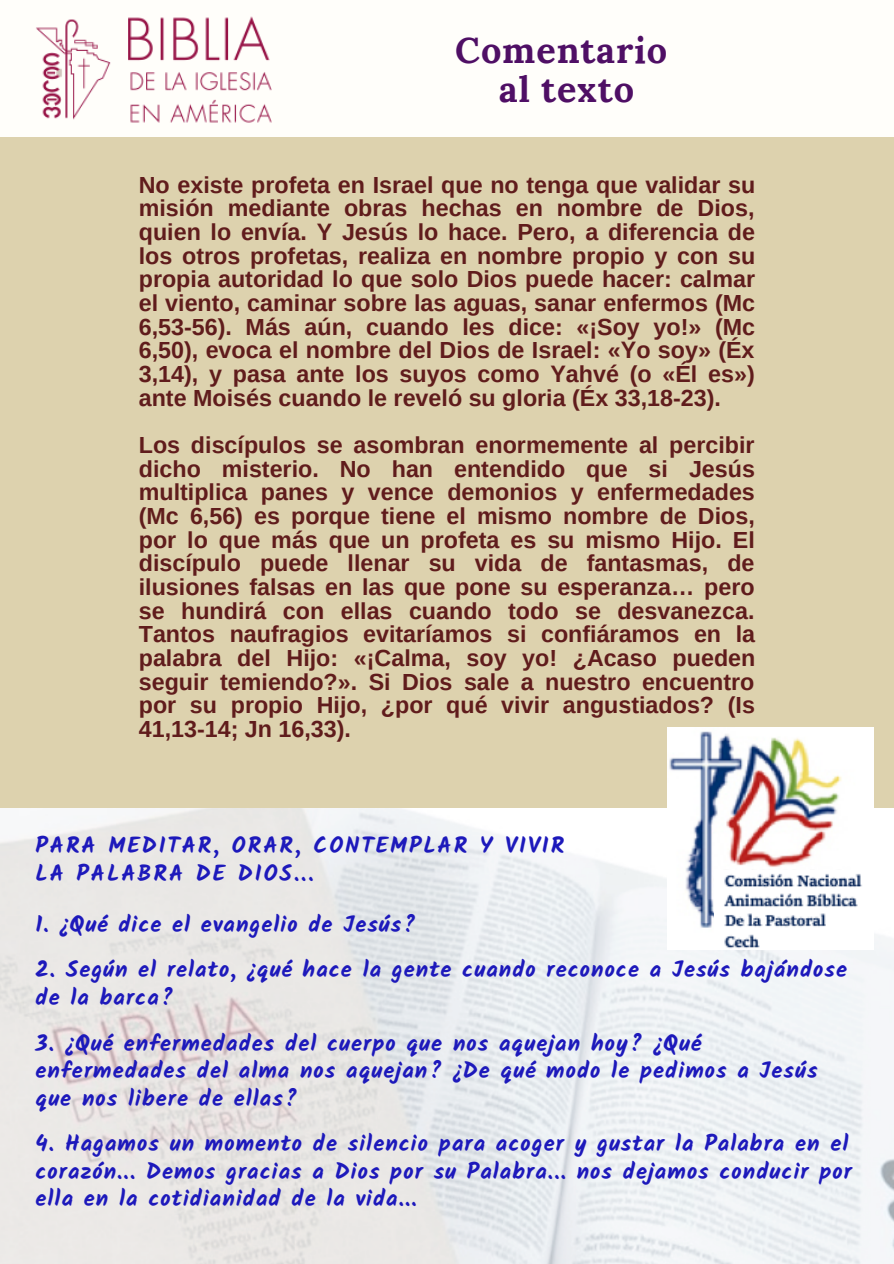
<style>
.page{position:relative;width:894px;height:1264px;background:#fff}
.page>*{position:absolute;margin:0;border:0;box-sizing:border-box;transform-origin:0 0}
.t1{font:700 36px "Lora";letter-spacing:.025em;color:#4f0f65}
.t2{font:700 23.25px/23.7px "Arimo";color:#601c1c;text-align:justify}
.t3{font:700 22.5px/27.5px "Kalam";letter-spacing:.045em;color:#1d19bb}
.t4{font:700 22.5px "Kalam";letter-spacing:.085em;color:#1d19bb}
</style>
<div class="page">
<div style="left:0;top:0;width:893px;height:1263px;background:#fffefa"></div>
<img style="left:0;top:807px;width:893px;height:456px">
<div style="left:0;top:137px;width:893px;height:670px;background:#ddd2ae"></div>
<img style="left:36px;top:16px;width:236px;height:107px">
<img style="left:667px;top:728px;width:206px;height:221px">
<img style="left:714px;top:865px;width:159px;height:84px">
<p class="t1" style="left:455px;top:27px;width:213px">Comentario</p>
<p class="t1" style="left:498px;top:65px;width:137px">al texto</p>
<p class="t2" style="left:139px;top:173px;width:617px">No existe profeta en Israel que no tenga que validar su misión mediante obras hechas en nombre de Dios, quien lo envía. Y Jesús lo hace. Pero, a diferencia de los otros profetas, realiza en nombre propio y con su propia autoridad lo que solo Dios puede hacer: calmar el viento, caminar sobre las aguas, sanar enfermos (Mc 6,53-56). Más aún, cuando les dice: «¡Soy yo!» (Mc 6,50), evoca el nombre del Dios de Israel: «Yo soy» (Éx 3,14), y pasa ante los suyos como Yahvé (o «Él es») ante Moisés cuando le reveló su gloria (Éx 33,18-23).</p>
<p class="t2" style="left:139px;top:433px;width:618px">Los discípulos se asombran enormemente al percibir dicho misterio. No han entendido que si Jesús multiplica panes y vence demonios y enfermedades (Mc 6,56) es porque tiene el mismo nombre de Dios, por lo que más que un profeta es su mismo Hijo. El discípulo puede llenar su vida de fantasmas, de ilusiones falsas en las que pone su esperanza… pero se hundirá con ellas cuando todo se desvanezca.<br>Tantos naufragios evitaríamos si confiáramos en la palabra del Hijo: «¡Calma, soy yo! ¿Acaso pueden seguir temiendo?». Si Dios sale a nuestro encuentro por su propio Hijo, ¿por qué vivir angustiados? (Is 41,13-14; Jn 16,33).</p>
<p class="t4" style="left:36px;top:832px;width:530px">PARA MEDITAR, ORAR, CONTEMPLAR Y VIVIR</p>
<p class="t4" style="left:36px;top:860px;width:280px">LA PALABRA DE DIOS...</p>
<p class="t3" style="left:36px;top:910px;width:382px">1. ¿Qué dice el evangelio de Jesús?</p>
<p class="t3" style="left:36px;top:955px;width:812px">2. Según el relato, ¿qué hace la gente cuando reconoce a Jesús bajándose de la barca?</p>
<p class="t3" style="left:36px;top:1029px;width:783px">3. ¿Qué enfermedades del cuerpo que nos aquejan hoy? ¿Qué enfermedades del alma nos aquejan? ¿De qué modo le pedimos a Jesús que nos libere de ellas?</p>
<p class="t3" style="left:36px;top:1129px;width:817px">4. Hagamos un momento de silencio para acoger y gustar la Palabra en el corazón... Demos gracias a Dios por su Palabra... nos dejamos conducir por ella en la cotidianidad de la vida...</p>
</div>
